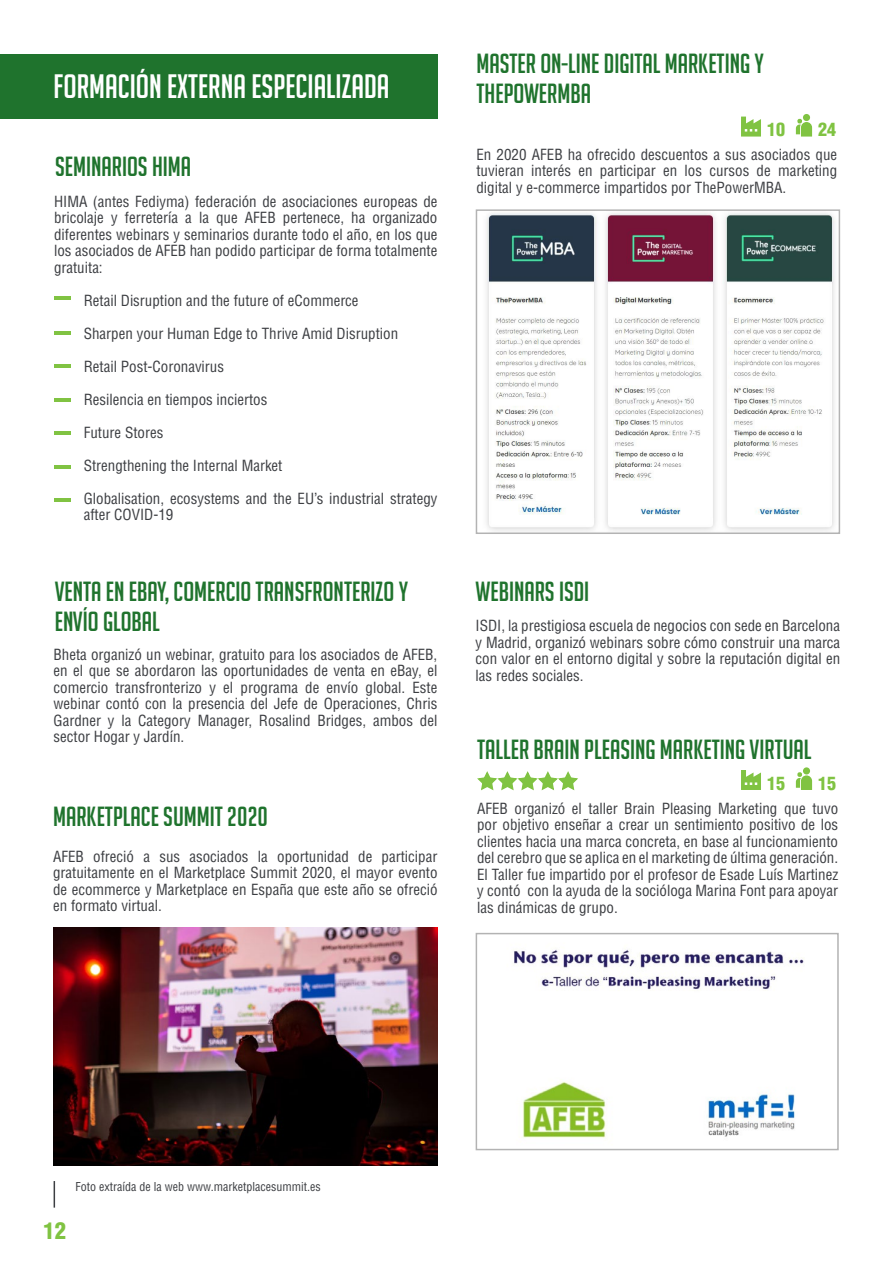
<style>
.page{position:relative;width:893px;height:1263px;background:#fff}
.page>*{position:absolute;margin:0;border:0;box-sizing:border-box;transform-origin:0 0}
.t1{font:33px "Big Noodle Titling";color:#fff}
.t2{font:27px/30px "Big Noodle Titling";color:#1f732d}
.t3{font:900 condensed 22.5px "Helvetica";color:#80c342}
.t4{font:900 condensed 18px "Helvetica";color:#80c342}
.t5{font:condensed 15px/16.5px "Helvetica";color:#3c3e42;text-align:justify}
.t6{font:condensed 12px "Helvetica";color:#3c3e42}
</style>
<div class="page">
<div style="left:0;top:54px;width:437px;height:64px;background:#1f732d"></div>
<img style="left:486px;top:213px;width:349px;height:318px">
<div style="left:476px;top:209px;width:364px;height:325px;border:2px solid #b3b3b3"></div>
<hr style="left:54px;top:296px;width:16px;height:4px;background:#80c342">
<hr style="left:54px;top:331px;width:16px;height:4px;background:#80c342">
<hr style="left:54px;top:398px;width:16px;height:4px;background:#80c342">
<hr style="left:54px;top:431px;width:16px;height:4px;background:#80c342">
<hr style="left:54px;top:465px;width:16px;height:3px;background:#80c342">
<hr style="left:54px;top:498px;width:16px;height:4px;background:#80c342">
<hr style="left:54px;top:364px;width:16px;height:4px;background:#80c342">
<svg style="left:741px;top:770px;width:20px;height:20px"></svg>
<div style="left:803px;top:767px;width:7px;height:7px;background:#80c342;border-radius:50%"></div>
<svg style="left:796px;top:772px;width:16px;height:18px"></svg>
<svg style="left:741px;top:117px;width:20px;height:20px"></svg>
<div style="left:803px;top:114px;width:7px;height:7px;background:#80c342;border-radius:50%"></div>
<svg style="left:796px;top:119px;width:16px;height:18px"></svg>
<svg style="left:477px;top:771px;width:101px;height:20px"></svg>
<img style="left:53px;top:927px;width:384px;height:238px">
<img style="left:514px;top:949px;width:290px;height:189px">
<div style="left:476px;top:933px;width:363px;height:217px;border:2px solid #b3b3b3"></div>
<svg style="left:54px;top:1181px;width:1px;height:26px"></svg>
<h1 class="t1" style="left:54px;top:69px;width:337px">FORMACIÓN EXTERNA ESPECIALIZADA</h1>
<h2 class="t2" style="left:55px;top:152px;width:137px">SEMINARIOS HIMA</h2>
<p class="t5" style="left:54px;top:193px;width:385px">HIMA (antes Fediyma) federación de asociaciones europeas de bricolaje y ferretería a la que AFEB pertenece, ha organizado diferentes webinars y seminarios durante todo el año, en los que los asociados de AFEB han podido participar de forma totalmente gratuita:</p>
<p class="t5" style="left:84px;top:292px;width:276px">Retail Disruption and the future of eCommerce</p>
<p class="t5" style="left:84px;top:325px;width:316px">Sharpen your Human Edge to Thrive Amid Disruption</p>
<p class="t5" style="left:84px;top:358px;width:142px">Retail Post-Coronavirus</p>
<p class="t5" style="left:84px;top:391px;width:185px">Resilencia en tiempos inciertos</p>
<p class="t5" style="left:84px;top:424px;width:81px">Future Stores</p>
<p class="t5" style="left:84px;top:457px;width:200px">Strengthening the Internal Market</p>
<p class="t5" style="left:84px;top:490px;width:355px">Globalisation, ecosystems and the EU’s industrial strategy after COVID-19</p>
<h2 class="t2" style="left:476px;top:49px;width:289px">MASTER ON-LINE DIGITAL MARKETING Y<br>THEPOWERMBA</h2>
<p class="t4" style="left:767px;top:118px;width:19px">10</p>
<p class="t4" style="left:818px;top:118px;width:19px">24</p>
<p class="t5" style="left:476px;top:146px;width:362px">En 2020 AFEB ha ofrecido descuentos a sus asociados que tuvieran interés en participar en los cursos de marketing digital y e-commerce impartidos por ThePowerMBA.</p>
<h2 class="t2" style="left:55px;top:577px;width:355px">VENTA EN EBAY, COMERCIO TRANSFRONTERIZO Y</h2>
<h2 class="t2" style="left:476px;top:577px;width:115px">WEBINARS ISDI</h2>
<h2 class="t2" style="left:55px;top:607px;width:107px">ENVÍO GLOBAL</h2>
<p class="t5" style="left:476px;top:617px;width:366px">ISDI, la prestigiosa escuela de negocios con sede en Barcelona y Madrid, organizó webinars sobre cómo construir una marca con valor en el entorno digital y sobre la reputación digital en las redes sociales.</p>
<p class="t5" style="left:54px;top:646px;width:385px">Bheta organizó un webinar, gratuito para los asociados de AFEB, en el que se abordaron las oportunidades de venta en eBay, el comercio transfronterizo y el programa de envío global. Este webinar contó con la presencia del Jefe de Operaciones, Chris Gardner y la Category Manager, Rosalind Bridges, ambos del sector Hogar y Jardín.</p>
<h2 class="t2" style="left:477px;top:734px;width:336px">TALLER BRAIN PLEASING MARKETING VIRTUAL</h2>
<p class="t4" style="left:767px;top:771px;width:19px">15</p>
<p class="t4" style="left:818px;top:771px;width:19px">15</p>
<h2 class="t2" style="left:53px;top:801px;width:216px">MARKETPLACE SUMMIT 2020</h2>
<p class="t5" style="left:53px;top:848px;width:386px">AFEB ofreció a sus asociados la oportunidad de participar gratuitamente en el Marketplace Summit 2020, el mayor evento de ecommerce y Marketplace en España que este año se ofreció en formato virtual.</p>
<p class="t5" style="left:477px;top:800px;width:363px">AFEB organizó el taller Brain Pleasing Marketing que tuvo por objetivo enseñar a crear un sentimiento positivo de los clientes hacia una marca concreta, en base al funcionamiento del cerebro que se aplica en el marketing de última generación.<br>El Taller fue impartido por el profesor de Esade Luís Martinez y contó con la ayuda de la socióloga Marina Font para apoyar las dinámicas de grupo.</p>
<p class="t6" style="left:76px;top:1179px;width:247px">Foto extraída de la web www.marketplacesummit.es</p>
<h3 class="t3" style="left:44px;top:1216px;width:24px">12</h3>
</div>
